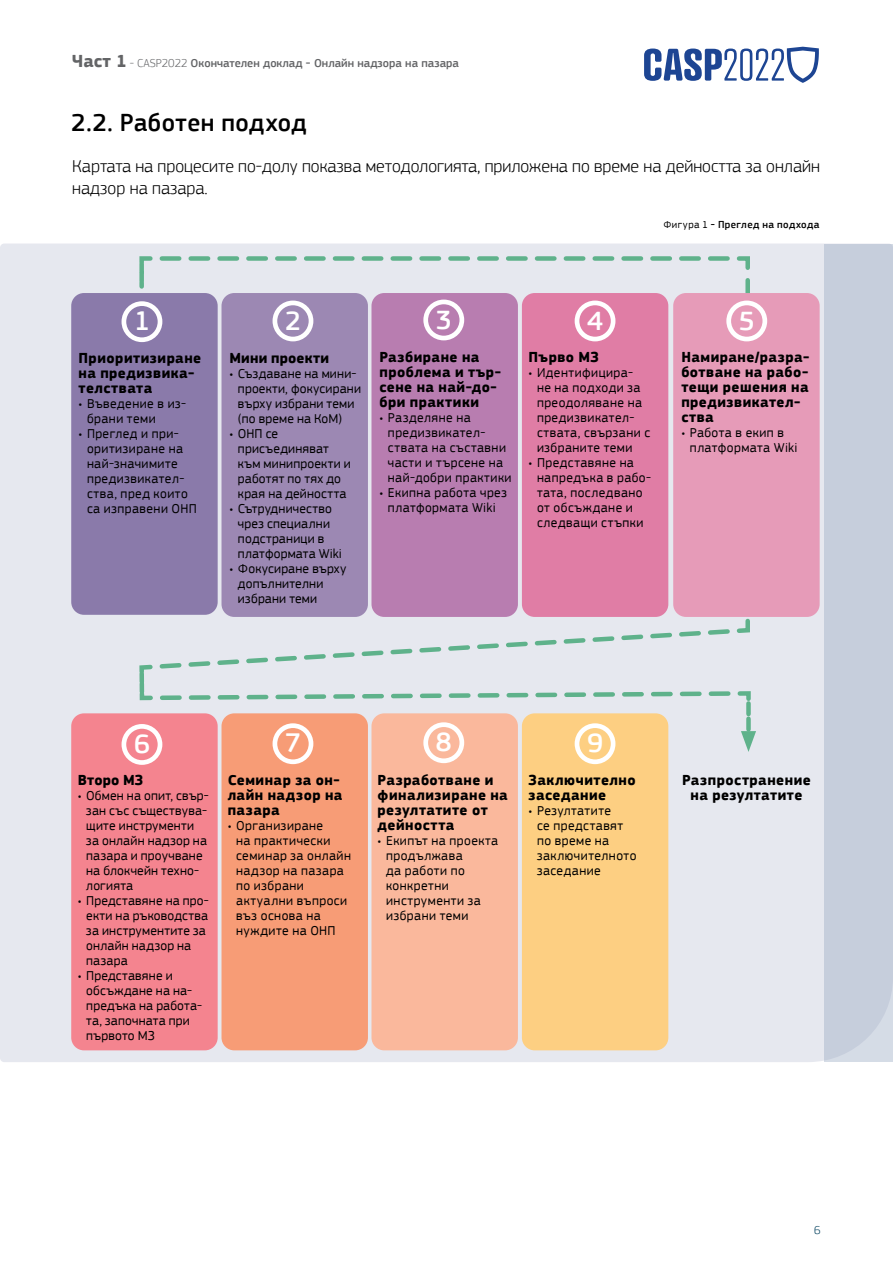
<style>
.page{position:relative;width:893px;height:1263px;background:#fff}
.page>*{position:absolute;margin:0;border:0;box-sizing:border-box;transform-origin:0 0}
.t1{font:500 27.75px "EC Square Sans Pro";color:#fff}
.t2{font:500 25.5px "EC Square Sans Pro";letter-spacing:.015em;color:#000}
.t3{font:300 18px/22.5px "EC Square Sans Pro";color:#000}
.t4{font:700 15px/15px "EC Square Sans Pro";letter-spacing:.03em;color:#000}
.t5{font:13.5px/15px "EC Square Sans Pro";letter-spacing:.03em;color:#000}
.t6{font:500 12px "EC Square Sans Pro";color:#636466}
.t7{font:300 12px "EC Square Sans Pro";color:#02405d}
.t8{font:500 10.5px "EC Square Sans Pro";letter-spacing:.04em;color:#000}
.s1{font-weight:700;font-size:18px}
.s2{font-weight:300}
.s3{font-weight:400}
</style>
<div class="page">
<div style="left:0;top:243px;width:889px;height:819px;background:#e6e8ef"></div>
<svg style="left:137px;top:254px;width:616px;height:459px;background:#dde4e8"></svg>
<svg style="left:158px;top:689px;width:598px;height:63px;background:#d5e1e2"></svg>
<div style="left:824px;top:244px;width:69px;height:818px;background:#c6cedc"></div>
<div style="left:221px;top:293px;width:147px;height:324px;background:#9c88b3;border-radius:13px"></div>
<div style="left:71px;top:293px;width:147px;height:322px;background:#8a7aaa;border-radius:13px"></div>
<div style="left:371px;top:293px;width:147px;height:324px;background:#b87db0;border-radius:13px"></div>
<div style="left:522px;top:293px;width:146px;height:324px;background:#e07da5;border-radius:13px"></div>
<div style="left:673px;top:293px;width:147px;height:324px;background:#e69bb8;border-radius:13px"></div>
<div style="left:221px;top:713px;width:147px;height:337px;background:#f79c76;border-radius:13px"></div>
<div style="left:371px;top:713px;width:147px;height:337px;background:#fab89c;border-radius:13px"></div>
<div style="left:522px;top:713px;width:146px;height:337px;background:#fdcf82;border-radius:13px"></div>
<div style="left:71px;top:713px;width:147px;height:337px;background:#f4848f;border-radius:13px"></div>
<div style="left:122px;top:301px;width:40px;height:41px;border:5px solid #fff;border-radius:50%"></div>
<div style="left:122px;top:724px;width:40px;height:41px;border:5px solid #fff;border-radius:50%"></div>
<div style="left:273px;top:301px;width:40px;height:40px;border:5px solid #fff;border-radius:50%"></div>
<div style="left:273px;top:723px;width:40px;height:41px;border:5px solid #fff;border-radius:50%"></div>
<div style="left:423px;top:300px;width:41px;height:40px;border:5px solid #fff;border-radius:50%"></div>
<div style="left:423px;top:722px;width:41px;height:41px;border:5px solid #fff;border-radius:50%"></div>
<div style="left:575px;top:301px;width:40px;height:40px;border:5px solid #fff;border-radius:50%"></div>
<div style="left:575px;top:723px;width:40px;height:41px;border:5px solid #fff;border-radius:50%"></div>
<div style="left:726px;top:301px;width:41px;height:40px;border:5px solid #fff;border-radius:50%"></div>
<svg style="left:644px;top:47px;width:175px;height:36px"></svg>
<p class="t6" style="left:72px;top:56px;width:388px"><span class="s1">Част 1</span> <span class="s2">- CASP2022</span> Окончателен доклад - Онлайн надзора на пазара</p>
<h2 class="t2" style="left:71px;top:107px;width:237px">2.2. Работен подход</h2>
<h3 class="t3" style="left:72px;top:154px;width:749px">Картата на процесите по-долу показва методологията, приложена по време на дейността за онлайн надзор на пазара.</h3>
<p class="t8" style="left:664px;top:219px;width:158px"><span class="s3">Фигура 1</span> - Преглед на подхода</p>
<h1 class="t1" style="left:134px;top:305px;width:17px">1</h1>
<p class="t4" style="left:78px;top:351px;width:124px">Приоритизиране на предизвика&shy;телствата</p>
<p class="t5" style="left:87px;top:396px;width:101px;text-indent:-9px">• Въведение в из&shy;брани теми</p>
<p class="t5" style="left:87px;top:426px;width:111px;text-indent:-9px">• Преглед и при&shy;оритизиране на най-значимите предизвикател&shy;ства, пред които са изправени ОНП</p>
<h1 class="t1" style="left:285px;top:304px;width:17px">2</h1>
<p class="t4" style="left:229px;top:351px;width:101px">Мини проекти</p>
<p class="t5" style="left:238px;top:366px;width:125px;text-indent:-9px">• Създаване на мини&shy;проекти, фокусирани върху избрани теми (по време на КоМ)</p>
<p class="t5" style="left:238px;top:426px;width:114px;text-indent:-9px">• ОНП се присъединяват към минипроекти и работят по тях до края на дейността</p>
<p class="t5" style="left:238px;top:501px;width:105px;text-indent:-9px">• Сътрудничество чрез специални подстраници в платформата Wiki</p>
<p class="t5" style="left:238px;top:561px;width:110px;text-indent:-9px">• Фокусиране върху допълнителни избрани теми</p>
<h1 class="t1" style="left:436px;top:303px;width:17px">3</h1>
<p class="t4" style="left:379px;top:350px;width:123px">Разбиране на проблема и тър&shy;сене на най-до&shy;бри практики</p>
<p class="t5" style="left:388px;top:410px;width:125px;text-indent:-9px">• Разделяне на предизвикател&shy;ствата на съставни части и търсене на най-добри практики</p>
<p class="t5" style="left:379px;top:485px;width:129px;text-align:center">• Екипна работа чрез платформата Wiki</p>
<h1 class="t1" style="left:587px;top:304px;width:17px">4</h1>
<p class="t4" style="left:528px;top:350px;width:72px">Първо МЗ</p>
<p class="t5" style="left:537px;top:365px;width:115px;text-indent:-9px">• Идентифицира&shy;не на подходи за преодоляване на предизвикател&shy;ствата, свързани с избраните теми</p>
<p class="t5" style="left:537px;top:455px;width:116px;text-indent:-9px">• Представяне на напредъка в рабо&shy;тата, последвано от обсъждане и следващи стъпки</p>
<h1 class="t1" style="left:739px;top:304px;width:17px">5</h1>
<p class="t4" style="left:681px;top:350px;width:129px">Намиране/разра&shy;ботване на рабо&shy;тещи решения на предизвикател&shy;ства</p>
<p class="t5" style="left:690px;top:425px;width:109px;text-indent:-9px">• Работа в екип в платформата Wiki</p>
<h1 class="t1" style="left:134px;top:728px;width:17px">6</h1>
<p class="t4" style="left:78px;top:773px;width:67px">Второ МЗ</p>
<p class="t5" style="left:86px;top:788px;width:124px;text-indent:-9px">• Обмен на опит, свър&shy;зан със съществува&shy;щите инструменти за онлайн надзор на пазара и проучване на блокчейн техно&shy;логията</p>
<p class="t5" style="left:86px;top:893px;width:124px;text-indent:-9px">• Представяне на про&shy;екти на ръководства за инструментите за онлайн надзор на пазара</p>
<p class="t5" style="left:86px;top:968px;width:117px;text-indent:-9px">• Представяне и обсъждане на на&shy;предъка на работа&shy;та, започната при първото МЗ</p>
<h1 class="t1" style="left:285px;top:727px;width:17px">7</h1>
<p class="t4" style="left:228px;top:773px;width:116px">Семинар за он&shy;лайн надзор на пазара</p>
<p class="t5" style="left:236px;top:818px;width:116px;text-indent:-9px">• Организиране<br>на практически семинар за онлайн надзор на пазара по избрани актуални въпроси въз основа на нуждите на ОНП</p>
<h1 class="t1" style="left:436px;top:726px;width:17px">8</h1>
<p class="t4" style="left:378px;top:773px;width:132px">Разработване и финализиране на резултатите от дейността</p>
<p class="t5" style="left:386px;top:833px;width:114px;text-indent:-9px">• Екипът на проекта продължава<br>да работи по конкретни инструменти за избрани теми</p>
<h1 class="t1" style="left:587px;top:727px;width:17px">9</h1>
<p class="t4" style="left:529px;top:773px;width:109px">Заключително заседание</p>
<p class="t5" style="left:537px;top:803px;width:101px;text-indent:-9px">• Резултатите<br>се представят по време на заключителното заседание</p>
<p class="t4" style="left:682px;top:773px;width:130px;text-align:center">Разпространение на резултатите</p>
<p class="t7" style="left:814px;top:1223px;width:8px">6</p>
</div>
